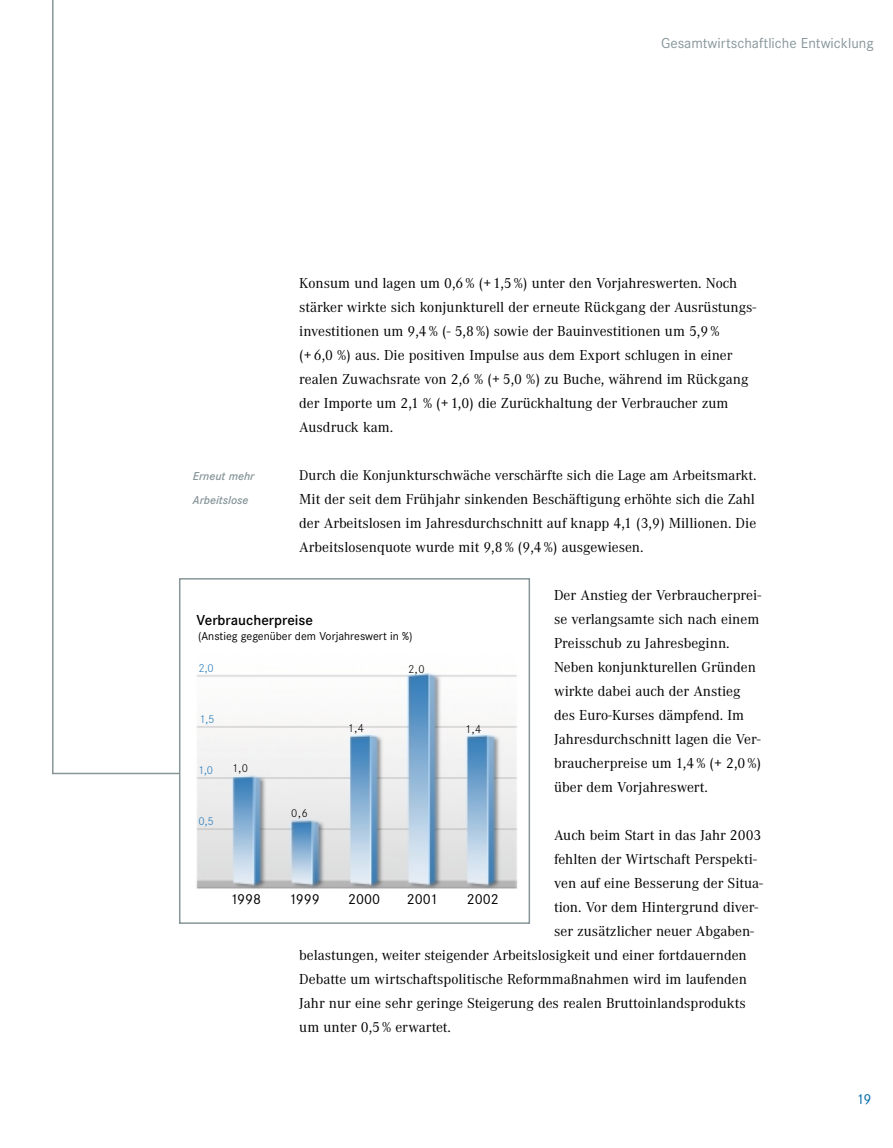
<style>
.page{position:relative;width:893px;height:1148px;background:#fff}
.page>*{position:absolute;margin:0;border:0;box-sizing:border-box;transform-origin:0 0}
.t1{font:15px/24px "Corporate A";color:#000}
.t2{font:15px "Corporate S";color:#88969a}
.t3{font:15px "Corporate S";color:#000}
.t4{font:600 15px "Corporate S";color:#000}
.t5{font:15px "Corporate S";color:#006baa}
.t6{font:14.7px "Corporate A";color:#000}
.t7{font:12px "Corporate S";color:#000}
.t8{font:italic 600 12px/24px "Corporate S";color:#88969a}
.t9{font:300 12px "Corporate S";color:#000}
.t10{font:300 12px "Corporate S";color:#297cbb}
</style>
<div class="page">
<div style="left:179px;top:578px;width:351px;height:346px;border:2px solid #88969a"></div>
<hr style="left:52px;top:0;width:2px;height:773px;background:#88969a">
<hr style="left:52px;top:772px;width:128px;height:2px;background:#88969a">
<img style="left:196px;top:673px;width:322px;height:216px">
<p class="t2" style="left:661px;top:37px;width:214px">Gesamtwirtschaftliche Entwicklung</p>
<p class="t1" style="left:299px;top:272px;width:458px">Konsum und lagen um 0,6 % (+ 1,5 %) unter den Vorjahreswerten. Noch stärker wirkte sich konjunkturell der erneute Rückgang der Ausrüstungs&shy;investitionen um 9,4 % (- 5,8 %) sowie der Bauinvestitionen um 5,9 %<br>(+ 6,0 %) aus. Die positiven Impulse aus dem Export schlugen in einer realen Zuwachsrate von 2,6 % (+ 5,0 %) zu Buche, während im Rückgang der Importe um 2,1 % (+ 1,0) die Zurückhaltung der Verbraucher zum Ausdruck kam.</p>
<p class="t6" style="left:299px;top:470px;width:459px">Durch die Konjunkturschwäche verschärfte sich die Lage am Arbeitsmarkt.</p>
<p class="t1" style="left:299px;top:488px;width:458px;text-align:justify">Mit der seit dem Frühjahr sinkenden Beschäftigung erhöhte sich die Zahl der Arbeitslosen im Jahresdurchschnitt auf knapp 4,1 (3,9) Millionen. Die Arbeitslosenquote wurde mit 9,8 % (9,4 %) ausgewiesen.</p>
<p class="t1" style="left:554px;top:584px;width:209px">Der Anstieg der Verbraucherprei&shy;se verlangsamte sich nach einem<br>Preisschub zu Jahresbeginn.<br>Neben konjunkturellen Gründen wirkte dabei auch der Anstieg des Euro-Kurses dämpfend. Im<br>Jahresdurchschnitt lagen die Ver&shy;braucherpreise um 1,4 % (+ 2,0 %) über dem Vorjahreswert.</p>
<p class="t1" style="left:554px;top:824px;width:209px">Auch beim Start in das Jahr 2003</p>
<p class="t1" style="left:554px;top:848px;width:204px">fehlten der Wirtschaft Perspekti-</p>
<p class="t1" style="left:554px;top:872px;width:210px">ven auf eine Besserung der Situa-</p>
<p class="t1" style="left:554px;top:896px;width:206px">tion. Vor dem Hintergrund diver-</p>
<p class="t1" style="left:554px;top:920px;width:201px">ser zusätzlicher neuer Abgaben-</p>
<p class="t1" style="left:299px;top:944px;width:449px">belastungen, weiter steigender Arbeitslosigkeit und einer fortdauernden</p>
<p class="t1" style="left:299px;top:968px;width:449px">Debatte um wirtschaftspolitische Reformmaßnahmen wird im laufenden</p>
<p class="t1" style="left:299px;top:992px;width:448px">Jahr nur eine sehr geringe Steigerung des realen Bruttoinlandsprodukts</p>
<p class="t1" style="left:299px;top:1016px;width:153px">um unter 0,5 % erwartet.</p>
<p class="t8" style="left:193px;top:465px;width:63px">Erneut mehr<br>Arbeitslose</p>
<p class="t4" style="left:197px;top:614px;width:118px">Verbraucherpreise</p>
<p class="t7" style="left:198px;top:631px;width:216px">(Anstieg gegenüber dem Vorjahreswert in %)</p>
<p class="t10" style="left:198px;top:663px;width:17px">2,0</p>
<p class="t9" style="left:408px;top:664px;width:18px">2,0</p>
<p class="t10" style="left:200px;top:714px;width:16px">1,5</p>
<p class="t9" style="left:348px;top:723px;width:17px">1,4</p>
<p class="t9" style="left:465px;top:724px;width:17px">1,4</p>
<p class="t9" style="left:232px;top:764px;width:17px">1,0</p>
<p class="t10" style="left:198px;top:765px;width:16px">1,0</p>
<p class="t9" style="left:291px;top:808px;width:18px">0,6</p>
<p class="t10" style="left:198px;top:816px;width:17px">0,5</p>
<p class="t3" style="left:230px;top:893px;width:33px">1998</p>
<p class="t3" style="left:289px;top:893px;width:33px">1999</p>
<p class="t3" style="left:348px;top:893px;width:33px">2000</p>
<p class="t3" style="left:407px;top:893px;width:32px">2001</p>
<p class="t3" style="left:466px;top:893px;width:33px">2002</p>
<p class="t5" style="left:856px;top:1093px;width:17px">19</p>
</div>
